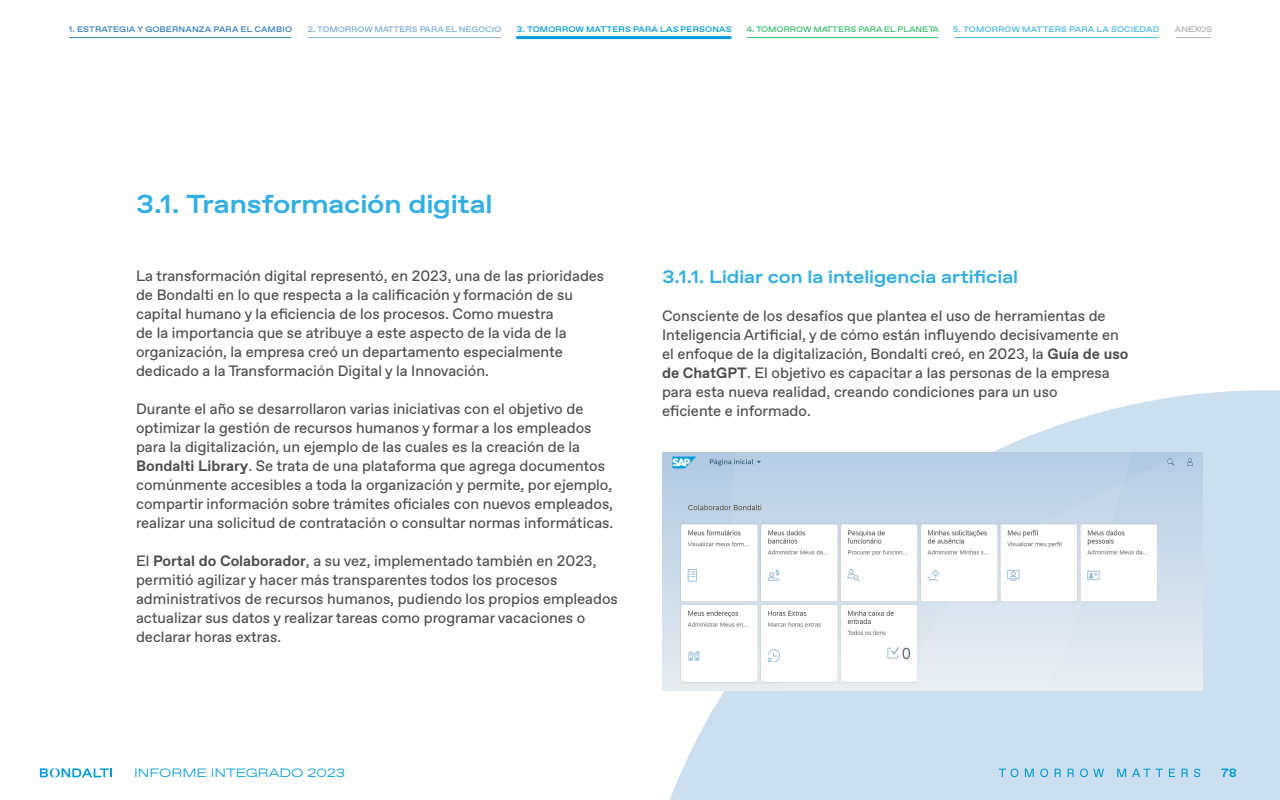
<style>
.page{position:relative;width:1280px;height:800px;background:#fff}
.page>*{position:absolute;margin:0;border:0;box-sizing:border-box;transform-origin:0 0}
.t1{font:700 expanded 26px "Favorit";letter-spacing:-.005em;color:#33afe2}
.t2{font:700 expanded 18px "Favorit";letter-spacing:-.005em;color:#33afe2}
.t3{font:15px/19px "Favorit";color:#4d4d4d}
.t4{font:300 expanded 12px "Favorit";color:#009bdb}
.t5{font:700 expanded 12px "Favorit";color:#009bdb}
.t6{font:500 expanded 8px "Favorit";letter-spacing:.015em;color:#337fbe}
.t7{font:500 expanded 8px "Favorit";letter-spacing:.015em;color:#009bdb}
.t8{font:500 expanded 8px "Favorit";letter-spacing:.015em;color:#4db9e6}
.t9{font:500 expanded 8px "Favorit";color:#80afd6}
.t10{font:500 expanded 8px "Favorit";color:#3dc16f}
.t11{font:500 expanded 8px "Favorit";color:#b3b3b3}
.s1{font-weight:700}
</style>
<div class="page">
<svg style="left:662px;top:390px;width:618px;height:410px;fill:#ccdfef"></svg>
<img style="left:662px;top:453px;width:540px;height:237px">
<svg style="left:999px;top:769px;width:19px;height:8px"></svg>
<svg style="left:1025px;top:769px;width:9px;height:8px"></svg>
<svg style="left:1040px;top:769px;width:8px;height:8px"></svg>
<svg style="left:1055px;top:769px;width:6px;height:8px"></svg>
<svg style="left:1068px;top:769px;width:6px;height:8px"></svg>
<svg style="left:1080px;top:769px;width:24px;height:8px"></svg>
<svg style="left:1117px;top:769px;width:9px;height:8px"></svg>
<svg style="left:1132px;top:769px;width:18px;height:8px"></svg>
<svg style="left:1156px;top:769px;width:7px;height:8px"></svg>
<svg style="left:1169px;top:769px;width:6px;height:8px"></svg>
<svg style="left:1182px;top:769px;width:6px;height:8px"></svg>
<svg style="left:1194px;top:769px;width:6px;height:8px"></svg>
<svg style="left:40px;top:768px;width:72px;height:9px"></svg>
<hr style="left:70px;top:37px;width:221px;height:1px;background:#337fbe">
<hr style="left:309px;top:37px;width:192px;height:1px;background:#80afd6">
<hr style="left:517px;top:36px;width:213px;height:3px;background:#009bdb">
<hr style="left:747px;top:37px;width:191px;height:1px;background:#3dc16f">
<hr style="left:955px;top:37px;width:203px;height:1px;background:#4db9e6">
<hr style="left:1176px;top:37px;width:35px;height:1px;background:#b3b3b3">
<p class="t6" style="left:69px;top:23px;width:225px">1. ESTRATEGIA Y GOBERNANZA PARA EL CAMBIO</p>
<p class="t9" style="left:308px;top:23px;width:195px">2. TOMORROW MATTERS PARA EL NEGOCIO</p>
<p class="t7" style="left:517px;top:23px;width:216px">3. TOMORROW MATTERS PARA LAS PERSONAS</p>
<p class="t10" style="left:746px;top:23px;width:194px">4. TOMORROW MATTERS PARA EL PLANETA</p>
<p class="t8" style="left:953px;top:23px;width:208px">5. TOMORROW MATTERS PARA LA SOCIEDAD</p>
<p class="t11" style="left:1175px;top:23px;width:39px">ANEXOS</p>
<h1 class="t1" style="left:136px;top:185px;width:358px">3.1. Transformación digital</h1>
<p class="t3" style="left:136px;top:266px;width:470px">La transformación digital representó, en 2023, una de las prioridades de Bondalti en lo que respecta a la calificación y formación de su capital humano y la eficiencia de los procesos. Como muestra<br>de la importancia que se atribuye a este aspecto de la vida de la organización, la empresa creó un departamento especialmente dedicado a la Transformación Digital y la Innovación.</p>
<p class="t3" style="left:136px;top:399px;width:479px">Durante el año se desarrollaron varias iniciativas con el objetivo de optimizar la gestión de recursos humanos y formar a los empleados para la digitalización, un ejemplo de las cuales es la creación de la <span class="s1">Bondalti Library</span>. Se trata de una plataforma que agrega documentos comúnmente accesibles a toda la organización y permite, por ejemplo, compartir información sobre trámites oficiales con nuevos empleados, realizar una solicitud de contratación o consultar normas informáticas.</p>
<p class="t3" style="left:136px;top:551px;width:483px">El <span class="s1">Portal do Colaborador</span>, a su vez, implementado también en 2023, permitió agilizar y hacer más transparentes todos los procesos administrativos de recursos humanos, pudiendo los propios empleados actualizar sus datos y realizar tareas como programar vacaciones o declarar horas extras.</p>
<p class="t2" style="left:662px;top:264px;width:358px">3.1.1. Lidiar con la inteligencia artificial</p>
<p class="t3" style="left:662px;top:306px;width:468px">Consciente de los desafíos que plantea el uso de herramientas de Inteligencia Artificial, y de cómo están influyendo decisivamente en el enfoque de la digitalización, Bondalti creó, en 2023, la <span class="s1">Guía de uso de ChatGPT</span>. El objetivo es capacitar a las personas de la empresa para esta nueva realidad, creando condiciones para un uso<br>eficiente e informado.</p>
<p class="t4" style="left:134px;top:765px;width:213px">INFORME INTEGRADO 2023</p>
<p class="t5" style="left:1221px;top:764px;width:17px">78</p>
</div>
